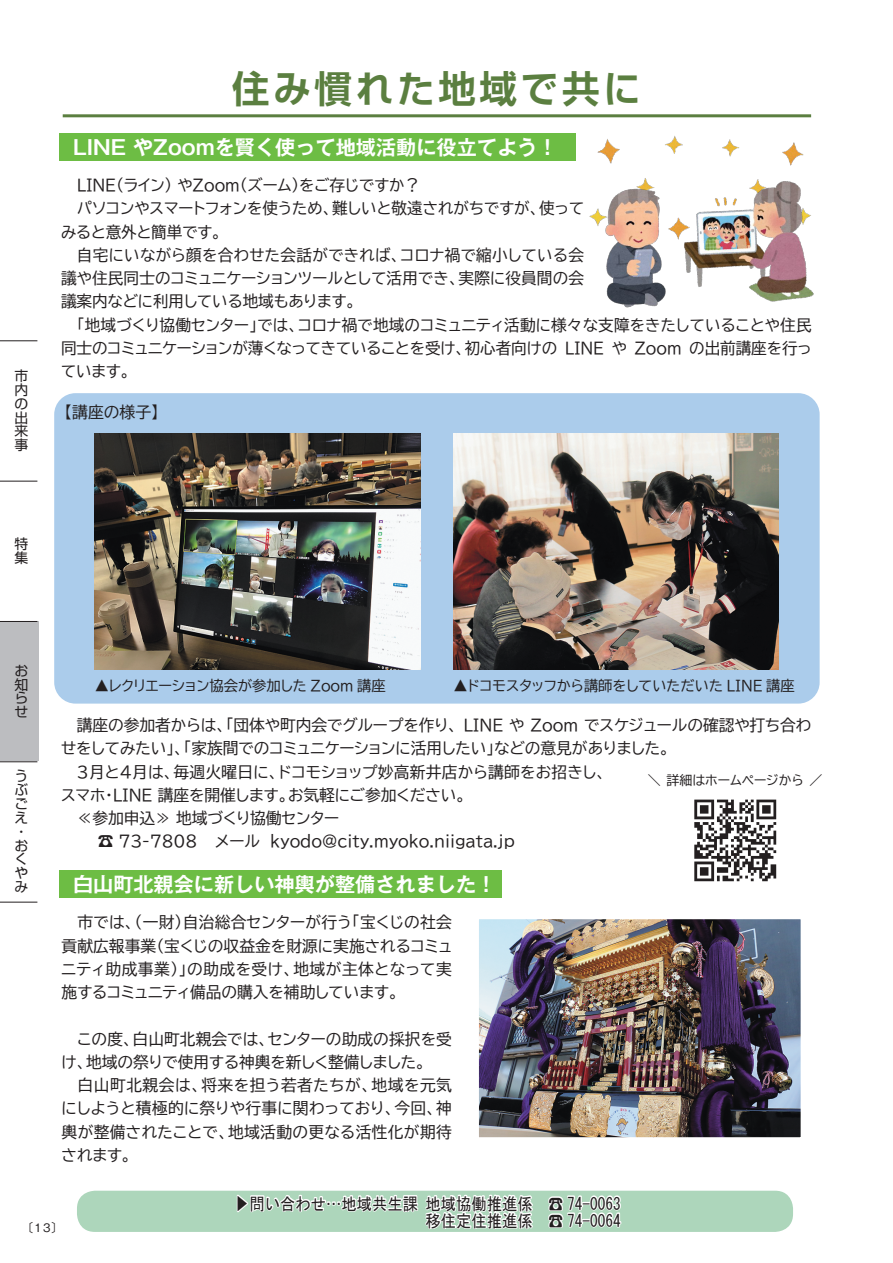
<style>
.page{position:relative;width:893px;height:1263px;background:#fff}
.page>*{position:absolute;margin:0;border:0;box-sizing:border-box;transform-origin:0 0}
.t1{font:700 37.5px "Shin Go Pro De";letter-spacing:.1em;color:#5b7f40}
.t2{font:700 20.1px "Gothic MB101 Pro De";color:#fff}
.t3{font:16.95px "MS Gothic";color:#231f20;scale:.9 1}
.t4{font:15.75px/23.2px "BIZ UDP Gothic";color:#231f20}
.t5{font:15.75px "BIZ UDP Gothic";letter-spacing:.02em;color:#231f20}
.t6{font:15.75px "BIZ UDP Gothic";letter-spacing:.035em;color:#231f20}
.t7{font:14.25px "BIZ UDP Gothic";color:#231f20}
.t8{font:13.8px/13.8px "Shin Go Pro";color:#231f20}
.t9{font:12.9px "BIZ UDP Gothic";color:#231f20}
.t10{font:500 11.7px "Gothic BBB Pr 6";color:#231f20}
.s1{font-family:"Ryumin Pro";font-weight:300}
</style>
<div class="page">
<img style="left:722px;top:139px;width:82px;height:27px">
<hr style="left:63px;top:114px;width:748px;height:3px;background:#5b7f40">
<div style="left:60px;top:133px;width:516px;height:28px;background:#6dbd44"></div>
<div style="left:60px;top:870px;width:442px;height:28px;background:#6dbd44"></div>
<img style="left:480px;top:921px;width:319px;height:215px">
<div style="left:477px;top:918px;width:325px;height:221px;border:2px solid #fff"></div>
<img style="left:694px;top:799px;width:83px;height:83px">
<img style="left:685px;top:179px;width:129px;height:123px">
<img style="left:597px;top:136px;width:109px;height:118px">
<img style="left:589px;top:185px;width:96px;height:123px">
<div style="left:54px;top:393px;width:766px;height:311px;background:#abcceb;border-radius:21px"></div>
<img style="left:95px;top:434px;width:325px;height:235px">
<img style="left:454px;top:434px;width:325px;height:235px">
<div style="left:77px;top:1191px;width:716px;height:41px;background:#add6bb;border-radius:18px"></div>
<svg style="left:236px;top:1194px;width:297px;height:36px"></svg>
<svg style="left:546px;top:1190px;width:77px;height:38px"></svg>
<svg style="left:0;top:340px;width:38px;height:141px"></svg>
<div style="left:0;top:621px;width:38px;height:140px;background:#bcbdc0"></div>
<hr style="left:0;top:340px;width:37px;height:1px;background:#231f20">
<hr style="left:0;top:481px;width:37px;height:1px;background:#231f20">
<hr style="left:0;top:621px;width:37px;height:1px;background:#231f20">
<hr style="left:0;top:761px;width:37px;height:1px;background:#231f20">
<hr style="left:0;top:902px;width:37px;height:1px;background:#231f20">
<p class="t1" style="left:232px;top:58px;width:410px">住み慣れた地域で共に</p>
<p class="t8" style="left:14px;top:367px;width:15px;text-align:justify">市内の出来事</p>
<p class="t2" style="left:73px;top:131px;width:486px">LINE やZoomを賢く使って地域活動に役立てよう!</p>
<p class="t4" style="left:77px;top:173px;width:345px">LINE（ライン）やZoom（ズーム）をご存じですか?</p>
<p class="t4" style="left:77px;top:197px;width:509px">パソコンやスマートフォンを使うため、難しいと敬遠されがちですが、使って</p>
<p class="t4" style="left:61px;top:220px;width:162px">みると意外と簡単です。</p>
<p class="t5" style="left:77px;top:247px;width:509px">自宅にいながら顔を合わせた会話ができれば、コロナ禍で縮小している会</p>
<p class="t4" style="left:61px;top:266px;width:525px">議や住民同士のコミュニケーションツールとして活用でき、実際に役員間の会</p>
<p class="t4" style="left:61px;top:290px;width:296px">議案内などに利用している地域もあります。</p>
<p class="t4" style="left:77px;top:313px;width:736px">「地域づくり協働センター」では、コロナ禍で地域のコミュニティ活動に様々な支障をきたしていることや住民</p>
<p class="t4" style="left:689px;top:336px;width:124px">の出前講座を行っ</p>
<p class="t4" style="left:61px;top:336px;width:498px">同士のコミュニケーションが薄くなってきていることを受け、初心者向けのています。</p>
<p class="t4" style="left:612px;top:336px;width:17px">や</p>
<p class="t4" style="left:565px;top:336px;width:41px">LINE</p>
<p class="t4" style="left:634px;top:336px;width:49px">Zoom</p>
<p class="t4" style="left:64px;top:400px;width:96px">【講座の様子【</p>
<p class="t8" style="left:14px;top:535px;width:15px">特集</p>
<p class="t8" style="left:14px;top:662px;width:15px;text-align:justify">お知らせ</p>
<p class="t8" style="left:14px;top:768px;width:15px">うぶごえ</p>
<p class="t8" style="left:14px;top:823px;width:10px">・</p>
<p class="t8" style="left:14px;top:837px;width:15px">おくやみ</p>
<p class="t7" style="left:95px;top:679px;width:292px">▲レクリエーション協会が参加した Zoom 講座</p>
<p class="t7" style="left:454px;top:678px;width:343px">▲ドコモスタッフから講師をしていただいた LINE 講座</p>
<p class="t4" style="left:77px;top:714px;width:736px">講座の参加者からは、「団体や町内会でグループを作り、 LINE や Zoom でスケジュールの確認や打ち合わ</p>
<p class="t4" style="left:61px;top:737px;width:610px">せをしてみたい」、「家族間でのコミュニケーションに活用したい」などの意見がありました。</p>
<p class="t4" style="left:77px;top:760px;width:531px">３月と４月は、毎週火曜日に、ドコモショップ妙高新井店から講師をお招きし、</p>
<p class="t4" style="left:61px;top:783px;width:406px">スマホ・LINE 講座を開催します。お気軽にご参加ください。</p>
<p class="t4" style="left:77px;top:807px;width:264px">≪参加申込≫ 地域づくり協働センター</p>
<p class="t4" style="left:205px;top:830px;width:312px">　メール　kyodo@city.myoko.niigata.jp</p>
<p class="t9" style="left:648px;top:774px;width:176px">＼詳細はホームページから／</p>
<p class="t4" style="left:77px;top:830px;width:122px">　　☎ 73-7808</p>
<p class="t2" style="left:73px;top:868px;width:425px">白山町北親会に新しい神輿が整備されました!</p>
<p class="t4" style="left:62px;top:911px;width:392px;text-align:justify;text-indent:16px">市では、（一財）自治総合センターが行う「宝くじの社会貢献広報事業（宝くじの収益金を財源に実施されるコミュニティ助成事業）」の助成を受け、地域が主体となって実施するコミュニティ備品の購入を補助しています。</p>
<p class="t4" style="left:78px;top:1027px;width:376px">この度、白山町北親会では、センターの助成の採択を受</p>
<p class="t4" style="left:62px;top:1050px;width:365px">け、地域の祭りで使用する神輿を新しく整備しました。</p>
<p class="t6" style="left:78px;top:1077px;width:376px">白山町北親会は、将来を担う若者たちが、地域を元気</p>
<p class="t5" style="left:62px;top:1100px;width:392px">にしようと積極的に祭りや行事に関わっており、今回、神</p>
<p class="t5" style="left:62px;top:1124px;width:392px">輿が整備されたことで、地域活動の更なる活性化が期待</p>
<p class="t4" style="left:62px;top:1143px;width:71px">されます。</p>
<p class="t10" style="left:22px;top:1218px;width:43px">〔13〕</p>
<p class="t3" style="left:234px;top:1195px;width:206px"><span class="s1">▶</span>問い合わせ…地域共生課</p>
<p class="t3" style="left:426px;top:1195px;width:121px">地域協働推進係</p>
<p class="t3" style="left:426px;top:1212px;width:121px">移住定住推進係</p>
<p class="t3" style="left:548px;top:1195px;width:82px">☎ 74-0063</p>
<p class="t3" style="left:548px;top:1212px;width:82px">☎ 74-0064</p>
</div>
